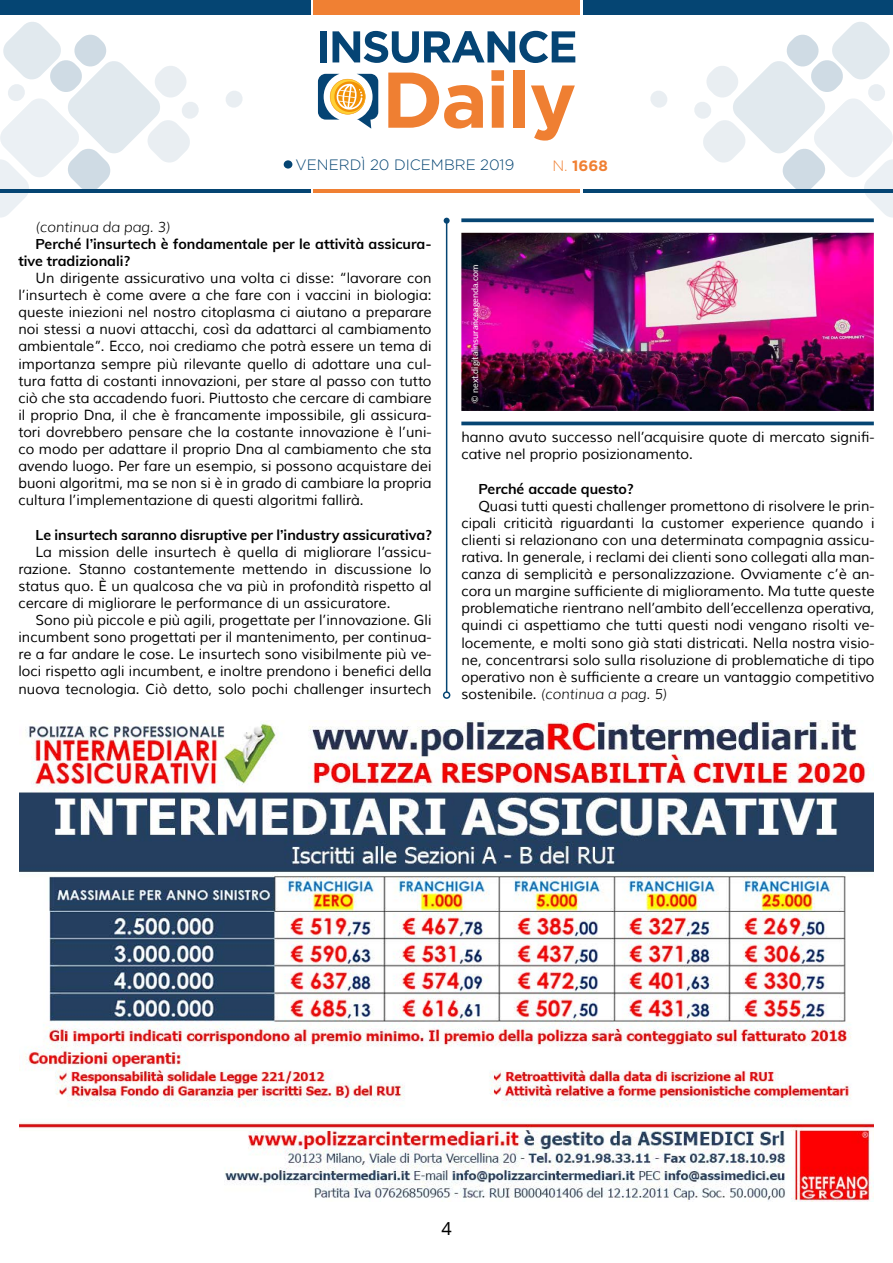
<style>
.page{position:relative;width:893px;height:1263px;background:#fff}
.page>*{position:absolute;margin:0;border:0;box-sizing:border-box;transform-origin:0 0}
.t1{font:18px "Noto Sans";color:#000}
.t2{font:300 15px "Gotham";color:#054573}
.t3{font:700 15px "Gotham";color:#f08033}
.t4{font:14.25px/17.1px "Muli";color:#000;text-align:justify}
.t5{font:700 14.25px/17.1px "Muli";color:#000}
.t6{font:italic 300 14.25px "Muli";color:#000}
.t7{font:9px "Lato";color:#fff}
.s1{font-weight:300}
.s2{font-weight:300;font-style:italic}
</style>
<div class="page">
<div style="left:583px;top:0;width:310px;height:15px;background:#054573"></div>
<div style="left:314px;top:0;width:266px;height:15px;background:#f08033"></div>
<hr style="left:583px;top:189px;width:310px;height:3px;background:#054573">
<hr style="left:314px;top:189px;width:266px;height:3px;background:#f08033">
<svg style="left:650px;top:91px;width:17px;height:17px"></svg>
<svg style="left:226px;top:91px;width:17px;height:17px"></svg>
<svg style="left:693px;top:22px;width:200px;height:196px"></svg>
<svg style="left:0;top:22px;width:200px;height:196px"></svg>
<svg style="left:318px;top:74px;width:60px;height:55px"></svg>
<svg style="left:388px;top:73px;width:95px;height:56px"></svg>
<svg style="left:491px;top:70px;width:13px;height:58px"></svg>
<div style="left:513px;top:70px;width:12px;height:58px;background:#ef7f32"></div>
<svg style="left:531px;top:85px;width:44px;height:56px"></svg>
<div style="left:320px;top:31px;width:7px;height:31px;background:#054474"></div>
<svg style="left:332px;top:31px;width:243px;height:32px"></svg>
<hr style="left:0;top:189px;width:310px;height:3px;background:#054573">
<div style="left:0;top:0;width:310px;height:15px;background:#054573"></div>
<div style="left:284px;top:160px;width:8px;height:9px;background:#054573;border-radius:50%"></div>
<hr style="left:446px;top:221px;width:1px;height:471px;background:#054573">
<svg style="left:444px;top:218px;width:6px;height:6px"></svg>
<div style="left:443px;top:691px;width:7px;height:8px;border:2px solid #054573;border-radius:50%"></div>
<svg style="left:461px;top:218px;width:413px;height:4px;background:#1e5881"></svg>
<hr style="left:461px;top:422px;width:413px;height:3px;background:#054573">
<img style="left:461px;top:233px;width:413px;height:178px">
<img style="left:19px;top:720px;width:855px;height:481px">
<p class="t2" style="left:296px;top:157px;width:220px">VENERDÌ 20 DICEMBRE 2019</p>
<p class="t3" style="left:552px;top:157px;width:57px"><span class="s1">N.</span> 1668</p>
<p class="t6" style="left:35px;top:218px;width:136px">(continua da pag. 3)</p>
<p class="t5" style="left:18px;top:234px;width:415px;text-indent:17px">Perché l’insurtech è fondamentale per le attività assicura&shy;tive tradizionali?</p>
<p class="t4" style="left:18px;top:270px;width:415px;text-indent:17px">Un dirigente assicurativo una volta ci disse: “lavorare con l’insurtech è come avere a che fare con i vaccini in biologia: queste iniezioni nel nostro citoplasma ci aiutano a preparare noi stessi a nuovi attacchi, così da adattarci al cambiamento ambientale”. Ecco, noi crediamo che potrà essere un tema di importanza sempre più rilevante quello di adottare una cul&shy;tura fatta di costanti innovazioni, per stare al passo con tutto ciò che sta accadendo fuori. Piuttosto che cercare di cambiare il proprio Dna, il che è francamente impossibile, gli assicura&shy;tori dovrebbero pensare che la costante innovazione è l’uni&shy;co modo per adattare il proprio Dna al cambiamento che sta avendo luogo. Per fare un esempio, si possono acquistare dei buoni algoritmi, ma se non si è in grado di cambiare la propria cultura l’implementazione di questi algoritmi fallirà.</p>
<p class="t5" style="left:35px;top:525px;width:398px">Le insurtech saranno disruptive per l’industry assicurativa?</p>
<p class="t4" style="left:18px;top:543px;width:415px;text-indent:17px">La mission delle insurtech è quella di migliorare l’assicu&shy;razione. Stanno costantemente mettendo in discussione lo status quo. È un qualcosa che va più in profondità rispetto al cercare di migliorare le performance di un assicuratore.</p>
<p class="t4" style="left:18px;top:612px;width:415px;text-indent:17px">Sono più piccole e più agili, progettate per l’innovazione. Gli incumbent sono progettati per il mantenimento, per continua&shy;re a far andare le cose. Le insurtech sono visibilmente più ve&shy;loci rispetto agli incumbent, e inoltre prendono i benefici della nuova tecnologia. Ciò detto, solo pochi challenger insurtech</p>
<p class="t7" style="left:468px;top:403px;width:140px;rotate:-90deg">© next.digitalinsuranceagenda.com</p>
<p class="t4" style="left:461px;top:429px;width:415px">hanno avuto successo nell’acquisire quote di mercato signifi&shy;cative nel proprio posizionamento.</p>
<p class="t5" style="left:478px;top:479px;width:156px">Perché accade questo?</p>
<p class="t4" style="left:461px;top:497px;width:415px;text-indent:17px">Quasi tutti questi challenger promettono di risolvere le prin&shy;cipali criticità riguardanti la customer experience quando i clienti si relazionano con una determinata compagnia assicu&shy;rativa. In generale, i reclami dei clienti sono collegati alla man&shy;canza di semplicità e personalizzazione. Ovviamente c’è an&shy;cora un margine sufficiente di miglioramento. Ma tutte queste problematiche rientrano nell’ambito dell’eccellenza operativa, quindi ci aspettiamo che tutti questi nodi vengano risolti ve&shy;locemente, e molti sono già stati districati. Nella nostra visio&shy;ne, concentrarsi solo sulla risoluzione di problematiche di tipo operativo non è sufficiente a creare un vantaggio competitivo sostenibile. <span class="s2">(continua a pag. 5)</span></p>
<p class="t1" style="left:441px;top:1216px;width:12px">4</p>
</div>
